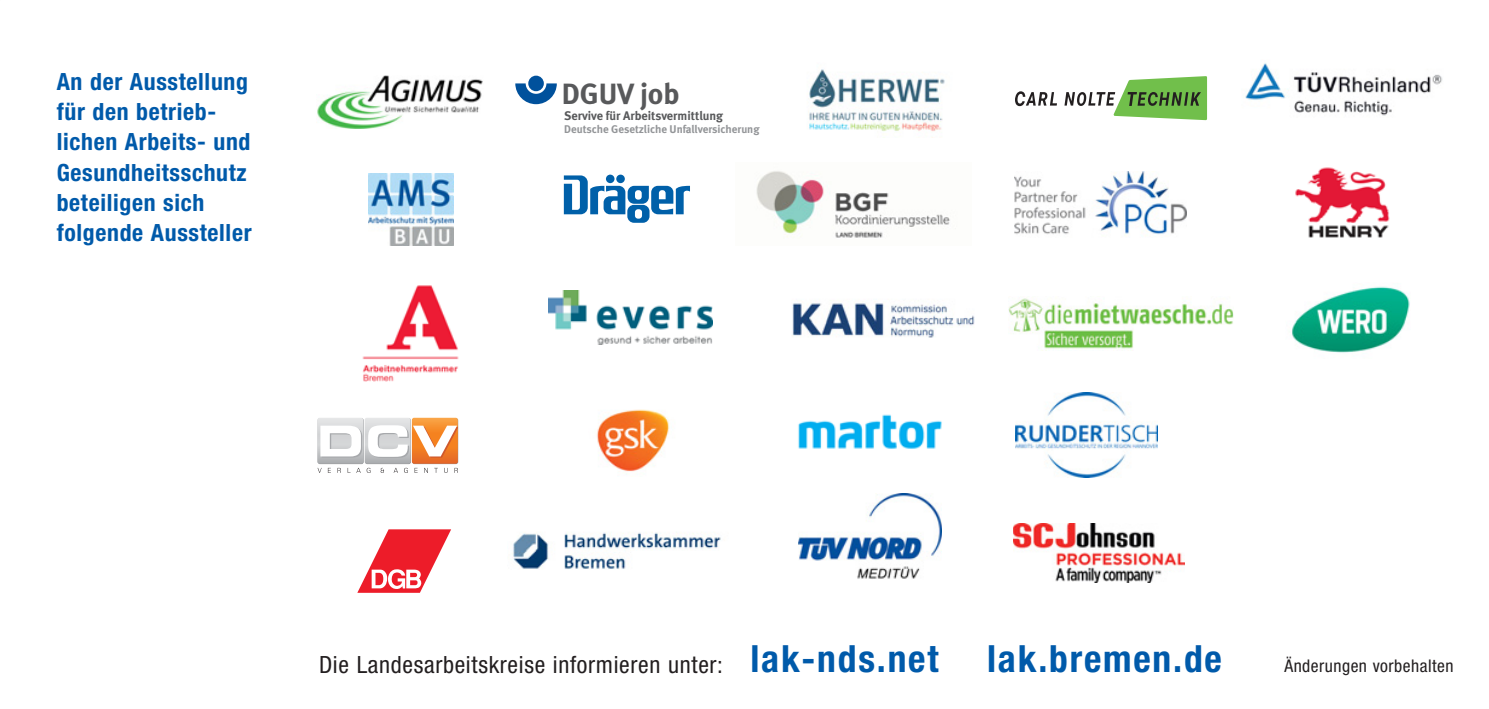
<style>
.page{position:relative;width:1489px;height:709px;background:#fff}
.page>*{position:absolute;margin:0;border:0;box-sizing:border-box;transform-origin:0 0}
.t1{font:700 condensed 37.5px "Helvetica Neue";letter-spacing:.05em;color:#005aaa}
.t2{font:700 29.25px "DGUV Meta";color:#58595b}
.t3{font:700 condensed 23.75px/30px "Helvetica Neue";letter-spacing:.03em;color:#005aaa}
.t4{font:condensed 23.75px "Helvetica Neue";letter-spacing:.03em;color:#231f20}
.t5{font:condensed 17.5px "Helvetica Neue";letter-spacing:.03em;color:#231f20}
.t6{font:700 12.5px "DGUV Meta";color:#58595b}
.t7{font:700 11.25px "DGUV Meta";color:#939598}
.s1{font-weight:700;font-size:37.5px;color:#005aaa}
</style>
<div class="page">
<img style="left:1008px;top:298px;width:225px;height:53px">
<img style="left:1245px;top:63px;width:198px;height:53px">
<img style="left:1295px;top:167px;width:95px;height:71px">
<img style="left:1292px;top:286px;width:118px;height:67px">
<img style="left:808px;top:69px;width:137px;height:63px">
<svg style="left:564px;top:175px;width:126px;height:48px"></svg>
<img style="left:317px;top:75px;width:166px;height:54px">
<img style="left:548px;top:290px;width:164px;height:55px">
<img style="left:368px;top:174px;width:85px;height:72px">
<img style="left:756px;top:171px;width:194px;height:67px">
<img style="left:792px;top:303px;width:183px;height:35px">
<svg style="left:515px;top:83px;width:42px;height:21px"></svg>
<div style="left:528px;top:76px;width:16px;height:15px;background:#00519c;border-radius:50%"></div>
<img style="left:362px;top:285px;width:97px;height:96px">
<svg style="left:1015px;top:91px;width:41px;height:15px"></svg>
<svg style="left:1064px;top:76px;width:142px;height:44px"></svg>
<img style="left:1014px;top:171px;width:172px;height:65px">
<img style="left:1015px;top:392px;width:142px;height:85px">
<img style="left:798px;top:414px;width:144px;height:35px">
<img style="left:597px;top:409px;width:73px;height:63px">
<svg style="left:318px;top:418px;width:46px;height:46px"></svg>
<svg style="left:412px;top:418px;width:46px;height:46px"></svg>
<div style="left:365px;top:418px;width:45px;height:46px;background:linear-gradient(to bottom,#e8e9ea,#b5b8ba);border-radius:2px"></div>
<div style="left:317px;top:418px;width:46px;height:46px;background:linear-gradient(to bottom,#e8e9ea,#b5b8ba);border-radius:2px"></div>
<svg style="left:320px;top:425px;width:42px;height:32px"></svg>
<svg style="left:368px;top:425px;width:90px;height:33px"></svg>
<svg style="left:337px;top:468px;width:4px;height:5px"></svg>
<svg style="left:356px;top:468px;width:14px;height:5px"></svg>
<svg style="left:380px;top:468px;width:4px;height:5px"></svg>
<svg style="left:393px;top:468px;width:5px;height:5px"></svg>
<svg style="left:404px;top:468px;width:4px;height:5px"></svg>
<svg style="left:414px;top:468px;width:3px;height:5px"></svg>
<svg style="left:424px;top:468px;width:4px;height:5px"></svg>
<svg style="left:434px;top:468px;width:4px;height:5px"></svg>
<svg style="left:454px;top:468px;width:4px;height:5px"></svg>
<img style="left:1013px;top:523px;width:171px;height:59px">
<img style="left:799px;top:493px;width:142px;height:86px">
<img style="left:513px;top:532px;width:208px;height:37px">
<svg style="left:357px;top:529px;width:94px;height:64px"></svg>
<p class="t3" style="left:57px;top:69px;width:196px">An der Ausstellung für den betrieb&shy;lichen Arbeits- und<br>Gesund heitsschutz beteiligen sich folgende Aussteller</p>
<p class="t2" style="left:562px;top:77px;width:119px">DGUV job</p>
<p class="t6" style="left:564px;top:108px;width:160px">Servive für Arbeitsvermittlung</p>
<p class="t7" style="left:564px;top:123px;width:197px">Deutsche Gesetzliche Unfallversicherung</p>
<p class="t4" style="left:319px;top:655px;width:621px">Die Landesarbeitskreise informieren unter: <span class="s1">lak-nds.net</span></p>
<h1 class="t1" style="left:987px;top:645px;width:236px">lak.bremen.de</h1>
<p class="t5" style="left:1284px;top:660px;width:171px">Änderungen vorbehalten</p>
</div>
